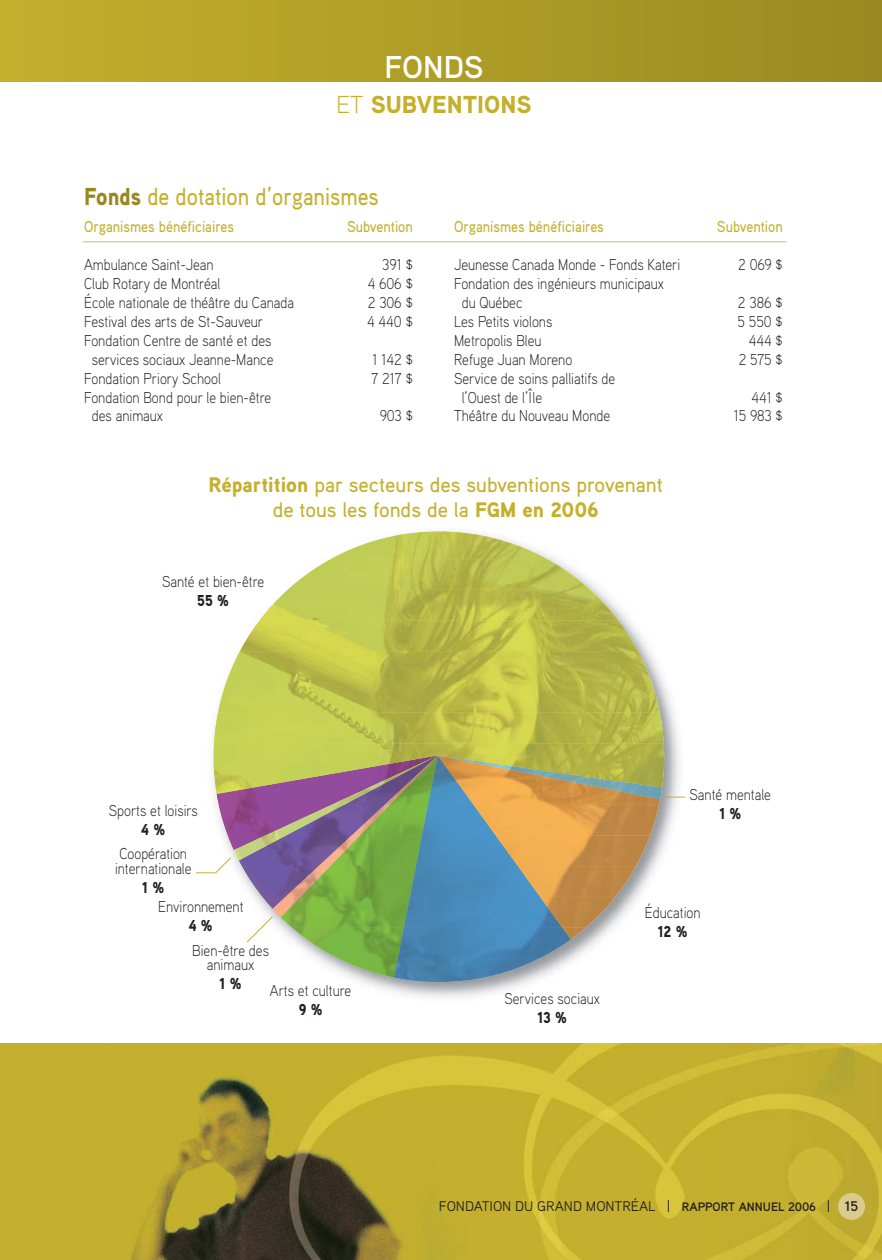
<style>
.page{position:relative;width:882px;height:1260px;background:#fff}
.page>*{position:absolute;margin:0;border:0;box-sizing:border-box;transform-origin:0 0}
.t1{font:700 31.5px "Aaux Pro";color:#fff}
.t2{font:500 24.5px "Aaux Pro";color:#c4b02d;scale:.9 1}
.t3{font:900 24.5px "Aaux Pro";color:#c4b02d}
.t4{font:500 21px/25.2px "Aaux Pro";color:#c4b02d;text-align:center}
.t5{font:300 15.75px/18.9px "Aaux Pro";color:#231f20;scale:.9 1}
.t6{font:500 15.75px "Aaux Pro";color:#c4b02d;scale:.9 1}
.t7{font:900 15.75px "Aaux Pro";color:#231f20;scale:.9 1}
.t8{font:14px "Aaux Pro";color:#231f20}
.s1{font-weight:300}
.s2{font-weight:900;color:#978920}
.s3{font-weight:900}
.s4{font-weight:700;font-size:12.25px}
.s5{font-weight:700}
</style>
<div class="page">
<img style="left:0;top:1043px;width:882px;height:217px">
<div style="left:0;top:0;width:882px;height:82px;background:linear-gradient(to right,#c4b02d,#988a20)"></div>
<img style="left:838px;top:1193px;width:27px;height:27px">
<hr style="left:83px;top:242px;width:703px;height:1px;background:#c4b981">
<img style="left:213px;top:531px;width:473px;height:467px">
<svg style="left:214px;top:532px;width:450px;height:181px"></svg>
<img style="left:329px;top:532px;width:220px;height:27px">
<img style="left:281px;top:559px;width:313px;height:31px">
<img style="left:254px;top:590px;width:368px;height:31px">
<img style="left:235px;top:621px;width:406px;height:30px">
<img style="left:222px;top:651px;width:432px;height:31px">
<img style="left:214px;top:682px;width:448px;height:31px">
<img style="left:214px;top:713px;width:450px;height:42px">
<svg style="left:196px;top:755px;width:489px;height:227px"></svg>
<h1 class="t1" style="left:384px;top:56px;width:101px">FONDS</h1>
<h2 class="t3" style="left:336px;top:96px;width:197px"><span class="s1">ET</span> SUBVENTIONS</h2>
<h2 class="t2" style="left:84px;top:188px;width:329px"><span class="s2">Fonds</span> de dotation d’organismes</h2>
<p class="t6" style="left:84px;top:221px;width:168px">Organismes bénéficiaires</p>
<p class="t6" style="left:347px;top:221px;width:75px">Subvention</p>
<p class="t5" style="left:84px;top:257px;width:145px">Ambulance Saint-Jean</p>
<p class="t5" style="left:382px;top:257px;width:35px">391 $</p>
<p class="t5" style="left:84px;top:276px;width:153px">Club Rotary de Montréal</p>
<p class="t5" style="left:368px;top:276px;width:52px">4 606 $</p>
<p class="t5" style="left:84px;top:295px;width:235px">École nationale de théâtre du Canada</p>
<p class="t5" style="left:368px;top:295px;width:52px">2 306 $</p>
<p class="t5" style="left:84px;top:313px;width:200px">Festival des arts de St-Sauveur</p>
<p class="t5" style="left:367px;top:313px;width:52px">4 440 $</p>
<p class="t5" style="left:84px;top:332px;width:212px;text-align:center">Fondation Centre de santé et des services sociaux Jeanne-Mance</p>
<p class="t5" style="left:373px;top:351px;width:46px">1 142 $</p>
<p class="t5" style="left:84px;top:370px;width:153px">Fondation Priory School</p>
<p class="t5" style="left:371px;top:370px;width:48px">7 217 $</p>
<p class="t5" style="left:92px;top:389px;width:201px;text-indent:-8px">Fondation Bond pour le bien-être des animaux</p>
<p class="t5" style="left:380px;top:408px;width:38px">903 $</p>
<p class="t6" style="left:454px;top:221px;width:168px">Organismes bénéficiaires</p>
<p class="t6" style="left:717px;top:221px;width:75px">Subvention</p>
<p class="t5" style="left:454px;top:257px;width:253px">Jeunesse Canada Monde - Fonds Kateri</p>
<p class="t5" style="left:738px;top:257px;width:51px">2 069 $</p>
<p class="t5" style="left:462px;top:276px;width:226px;text-indent:-8px">Fondation des ingénieurs municipaux du Québec</p>
<p class="t5" style="left:738px;top:295px;width:51px">2 386 $</p>
<p class="t5" style="left:454px;top:314px;width:111px">Les Petits violons</p>
<p class="t5" style="left:738px;top:314px;width:52px">5 550 $</p>
<p class="t5" style="left:454px;top:332px;width:99px">Metropolis Bleu</p>
<p class="t5" style="left:749px;top:332px;width:39px">444 $</p>
<p class="t5" style="left:454px;top:351px;width:133px">Refuge Juan Moreno</p>
<p class="t5" style="left:739px;top:351px;width:50px">2 575 $</p>
<p class="t5" style="left:462px;top:370px;width:172px;text-indent:-8px">Service de soins palliatifs de l’Ouest de l’Île</p>
<p class="t5" style="left:751px;top:389px;width:36px">441 $</p>
<p class="t5" style="left:454px;top:408px;width:175px">Théâtre du Nouveau Monde</p>
<p class="t5" style="left:734px;top:408px;width:56px">15 983 $</p>
<h3 class="t4" style="left:209px;top:474px;width:456px"><span class="s3">Répartition</span> par secteurs des subventions provenant de tous les fonds de la <span class="s3">FGM en 2006</span></h3>
<p class="t5" style="left:162px;top:573px;width:115px">Santé et bien-être</p>
<p class="t7" style="left:197px;top:595px;width:37px">55 %</p>
<p class="t5" style="left:109px;top:803px;width:100px">Sports et loisirs</p>
<p class="t7" style="left:141px;top:824px;width:28px">4 %</p>
<p class="t5" style="left:115px;top:847px;width:87px;line-height:15.8px">Coopération internationale</p>
<p class="t7" style="left:142px;top:882px;width:26px">1 %</p>
<p class="t5" style="left:158px;top:899px;width:96px">Environnement</p>
<p class="t7" style="left:189px;top:920px;width:28px">4 %</p>
<p class="t5" style="left:192px;top:945px;width:87px;line-height:14px;text-align:center">Bien-être des animaux</p>
<p class="t7" style="left:220px;top:978px;width:26px">1 %</p>
<p class="t5" style="left:270px;top:983px;width:92px">Arts et culture</p>
<p class="t7" style="left:299px;top:1004px;width:28px">9 %</p>
<p class="t5" style="left:690px;top:787px;width:92px">Santé mentale</p>
<p class="t7" style="left:719px;top:808px;width:26px">1 %</p>
<p class="t5" style="left:504px;top:991px;width:108px">Services sociaux</p>
<p class="t7" style="left:537px;top:1012px;width:34px">13 %</p>
<p class="t5" style="left:645px;top:905px;width:64px">Éducation</p>
<p class="t7" style="left:658px;top:926px;width:35px">12 %</p>
<p class="t8" style="left:439px;top:1201px;width:421px">FONDATION DU GRAND MONTRÉAL | <span class="s4">RAPPORT ANNUEL 2006</span> | <span class="s5">15</span></p>
</div>
